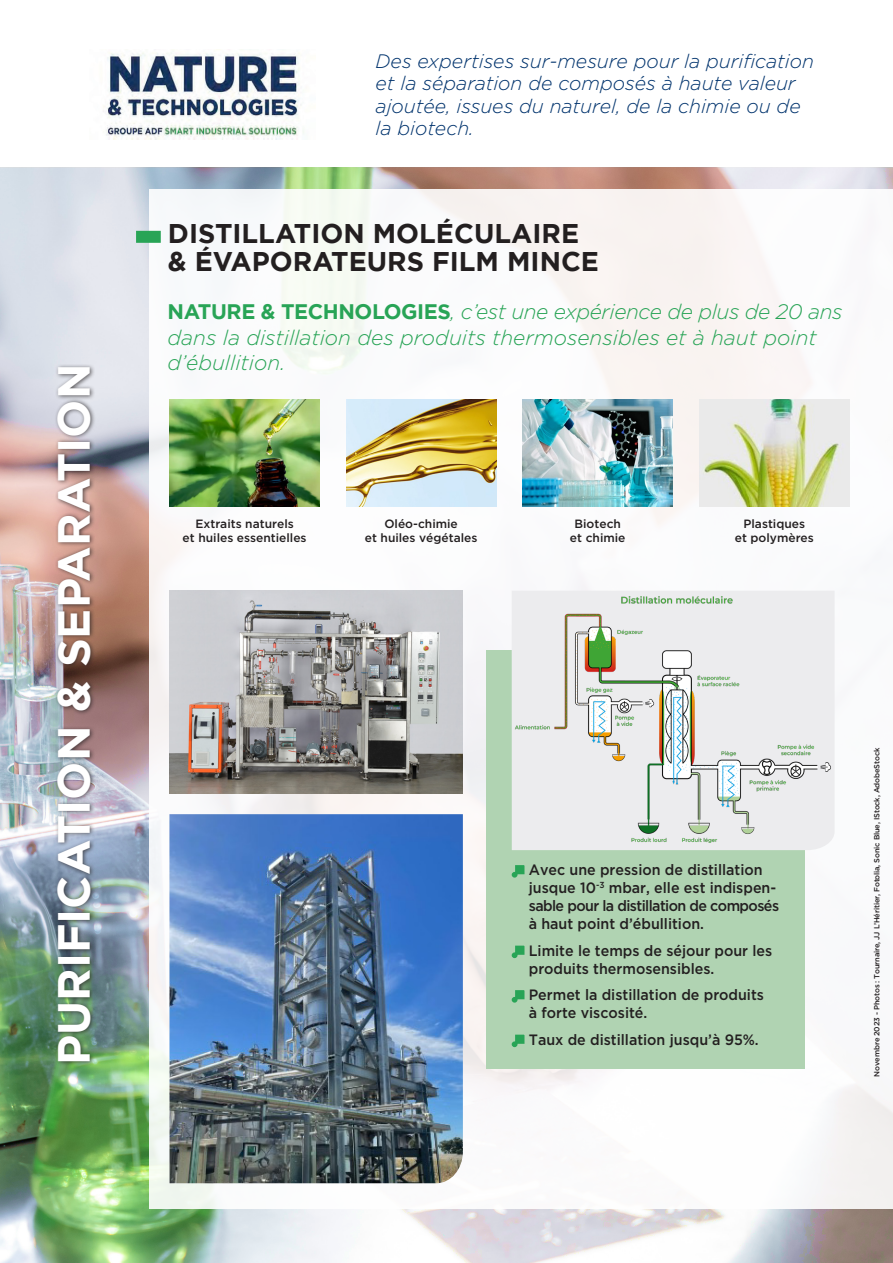
<style>
.page{position:relative;width:893px;height:1263px;background:#fff}
.page>*{position:absolute;margin:0;border:0;box-sizing:border-box;transform-origin:0 0}
.t1{font:700 45px "Gotham";color:#fff}
.t2{font:700 27px/28.5px "Gotham";color:#231f20}
.t3{font:italic 300 21px/25.5px "Gotham";color:#28a456}
.t4{font:italic 300 19.5px/22.5px "Gotham";color:#00336d}
.t5{font:500 15px/18px "Gotham";color:#231f20;scale:.95 1}
.t6{font:500 12px/13.5px "Gotham";color:#231f20;text-align:center}
.t7{font:500 7.5px "Gotham";letter-spacing:-.02em;color:#231f20}
.s1{font-weight:700;font-style:normal}
</style>
<div class="page">
<img style="left:0;top:168px;width:893px;height:1095px">
<div style="left:149px;top:189px;width:744px;height:1020px;background:#fff"></div>
<img style="left:103px;top:49px;width:201px;height:90px">
<div style="left:54px;top:364px;width:42px;height:703px;background:#231f20;opacity:.75"></div>
<img style="left:169px;top:400px;width:151px;height:106px">
<img style="left:523px;top:400px;width:150px;height:106px">
<img style="left:346px;top:400px;width:150px;height:106px">
<img style="left:699px;top:400px;width:150px;height:106px">
<div style="left:487px;top:650px;width:318px;height:418px;background:#b0d3b2"></div>
<svg style="left:512px;top:865px;width:12px;height:12px"></svg>
<svg style="left:512px;top:946px;width:12px;height:12px"></svg>
<svg style="left:512px;top:990px;width:12px;height:12px"></svg>
<svg style="left:512px;top:1035px;width:12px;height:12px"></svg>
<img style="left:512px;top:593px;width:323px;height:254px">
<img style="left:169px;top:591px;width:294px;height:202px">
<img style="left:169px;top:814px;width:294px;height:369px">
<div style="left:136px;top:231px;width:25px;height:12px;background:#28a456"></div>
<h1 class="t1" style="left:44px;top:1065px;width:703px;rotate:-90deg">PURIFICATION &amp; SEPARATION</h1>
<h3 class="t4" style="left:376px;top:49px;width:440px">Des expertises sur-mesure pour la purification et la séparation de composés à haute valeur ajoutée, issues du naturel, de la chimie ou de la biotech.</h3>
<h2 class="t2" style="left:168px;top:219px;width:433px">DISTILLATION MOLÉCULAIRE &amp; ÉVAPORATEURS FILM MINCE</h2>
<h3 class="t3" style="left:168px;top:299px;width:676px"><span class="s1">NATURE &amp; TECHNOLOGIES</span>, c’est une expérience de plus de 20 ans dans la distillation des produits thermosensibles et à haut point d’ébullition.</h3>
<p class="t6" style="left:365px;top:517px;width:114px">Oléo-chimie<br>et huiles végétales</p>
<p class="t6" style="left:735px;top:517px;width:81px">Plastiques<br>et polymères</p>
<p class="t6" style="left:183px;top:517px;width:126px">Extraits naturels<br>et huiles essentielles</p>
<p class="t6" style="left:570px;top:517px;width:57px">Biotech et chimie</p>
<p class="t5" style="left:529px;top:860px;width:265px">Avec une pression de distillation jusque 10<sup>-3</sup> mbar, elle est indispen&shy;sable pour la distillation de composés à haut point d’ébullition.</p>
<p class="t5" style="left:529px;top:941px;width:258px">Limite le temps de séjour pour les produits thermosensibles.</p>
<p class="t5" style="left:529px;top:986px;width:249px">Permet la distillation de produits à forte viscosité.</p>
<p class="t5" style="left:529px;top:1030px;width:244px">Taux de distillation jusqu’à 95%.</p>
<p class="t7" style="left:872px;top:1076px;width:330px;rotate:-90deg">Novembre 2023 - Photos : Tournaire, JJ L’Héritier, Fotolia, Sonic Blue, IStock, AdobeStock</p>
</div>
